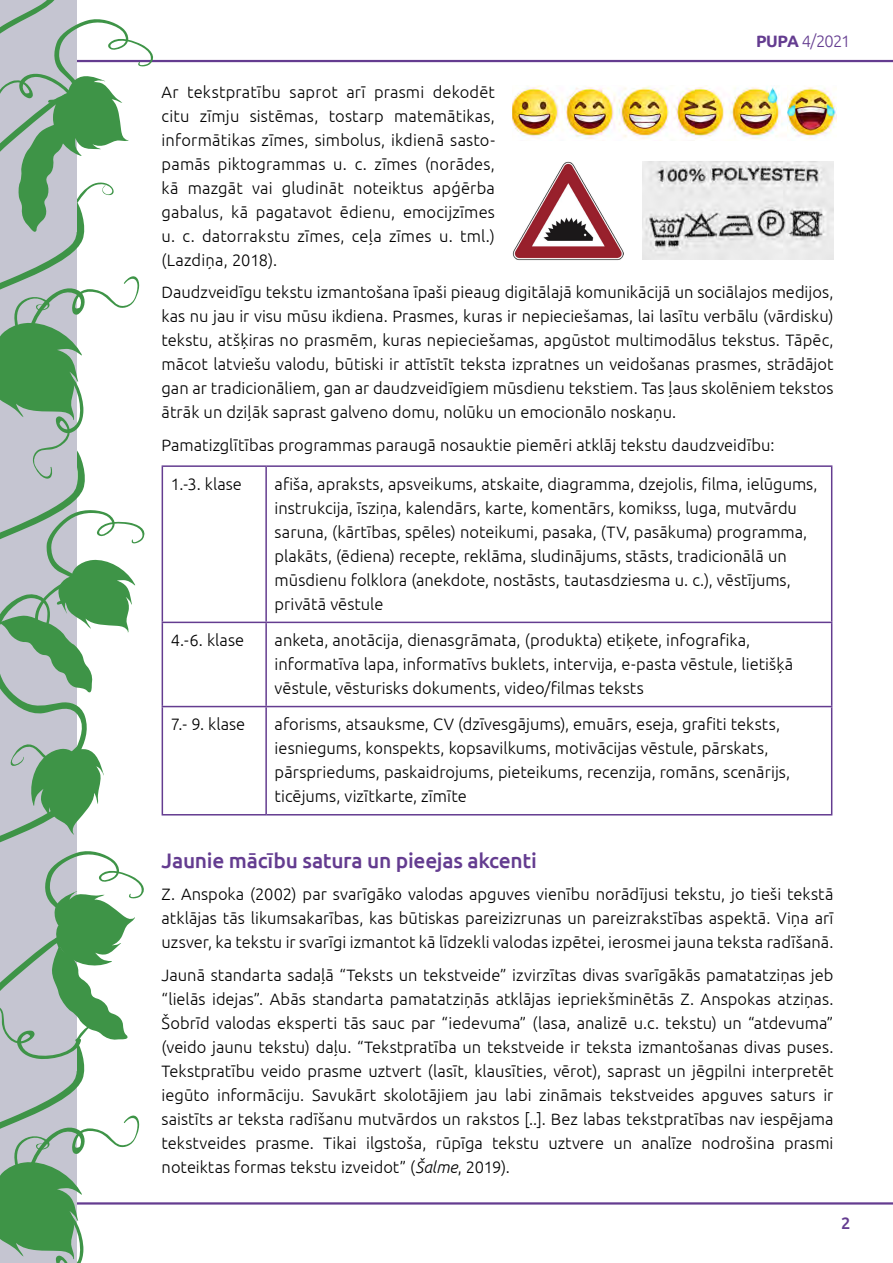
<style>
.page{position:relative;width:893px;height:1263px;background:#fff}
.page>*{position:absolute;margin:0;border:0;box-sizing:border-box;transform-origin:0 0}
.t1{font:500 21px "Ubuntu";letter-spacing:-.015em;color:#643c90}
.t2{font:300 16.5px/24px "Ubuntu";color:#000;text-align:justify}
.t3{font:300 16.5px "Ubuntu";color:#643c90}
.t4{font:500 16.5px "Ubuntu";color:#643c90}
.s1{font-weight:700}
.s2{font-style:italic}
</style>
<div class="page">
<hr style="left:64px;top:60px;width:829px;height:2px;background:#643c90">
<hr style="left:64px;top:1202px;width:829px;height:2px;background:#643c90">
<svg style="left:0;top:0;width:158px;height:1263px"></svg>
<hr style="left:162px;top:465px;width:104px;height:2px;background:#643c90">
<hr style="left:162px;top:467px;width:1px;height:155px;background:#643c90">
<hr style="left:266px;top:465px;width:566px;height:2px;background:#643c90">
<hr style="left:265px;top:467px;width:2px;height:155px;background:#643c90">
<hr style="left:831px;top:467px;width:1px;height:155px;background:#643c90">
<hr style="left:162px;top:622px;width:104px;height:1px;background:#643c90">
<hr style="left:162px;top:623px;width:1px;height:83px;background:#643c90">
<hr style="left:266px;top:622px;width:566px;height:1px;background:#643c90">
<hr style="left:265px;top:623px;width:2px;height:83px;background:#643c90">
<hr style="left:831px;top:623px;width:1px;height:83px;background:#643c90">
<hr style="left:162px;top:706px;width:104px;height:1px;background:#643c90">
<hr style="left:162px;top:707px;width:1px;height:107px;background:#643c90">
<hr style="left:266px;top:706px;width:566px;height:1px;background:#643c90">
<hr style="left:265px;top:707px;width:2px;height:107px;background:#643c90">
<hr style="left:831px;top:707px;width:1px;height:107px;background:#643c90">
<hr style="left:162px;top:814px;width:104px;height:1px;background:#643c90">
<hr style="left:266px;top:814px;width:566px;height:1px;background:#643c90">
<img style="left:642px;top:162px;width:191px;height:98px">
<img style="left:512px;top:162px;width:111px;height:98px">
<img style="left:512px;top:85px;width:324px;height:55px">
<p class="t3" style="left:756px;top:31px;width:96px"><span class="s1">PUPA</span> 4/2021</p>
<p class="t2" style="left:162px;top:80px;width:335px">Ar tekstpratību saprot arī prasmi dekodēt citu zīmju sistēmas, tostarp matemātikas, informātikas zīmes, simbolus, ikdienā sasto&shy;pamās piktogrammas u. c. zīmes (norādes, kā mazgāt vai gludināt noteiktus apģērba gabalus, kā pagatavot ēdienu, emocijzīmes u. c. datorrakstu zīmes, ceļa zīmes u. tml.) (Lazdiņa, 2018).</p>
<p class="t2" style="left:162px;top:280px;width:673px">Daudzveidīgu tekstu izmantošana īpaši pieaug digitālajā komunikācijā un sociālajos medijos, kas nu jau ir visu mūsu ikdiena. Prasmes, kuras ir nepieciešamas, lai lasītu verbālu (vārdisku) tekstu, atšķiras no prasmēm, kuras nepieciešamas, apgūstot multimodālus tekstus. Tāpēc, mācot latviešu valodu, būtiski ir attīstīt teksta izpratnes un veidošanas prasmes, strādājot gan ar tradicionāliem, gan ar daudzveidīgiem mūsdienu tekstiem. Tas ļaus skolēniem tekstos ātrāk un dziļāk saprast galveno domu, nolūku un emocionālo noskaņu.</p>
<p class="t2" style="left:162px;top:433px;width:614px">Pamatizglītības programmas paraugā nosauktie piemēri atklāj tekstu daudzveidību:</p>
<p class="t2" style="left:171px;top:471px;width:73px">1.-3. klase</p>
<p class="t2" style="left:275px;top:471px;width:544px;text-align:left">afiša, apraksts, apsveikums, atskaite, diagramma, dzejolis, filma, ielūgums, instrukcija, īsziņa, kalendārs, karte, komentārs, komikss, luga, mutvārdu saruna, (kārtības, spēles) noteikumi, pasaka, (TV, pasākuma) programma, plakāts, (ēdiena) recepte, reklāma, sludinājums, stāsts, tradicionālā un mūsdienu folklora (anekdote, nostāsts, tautasdziesma u. c.), vēstījums, privātā vēstule</p>
<p class="t2" style="left:171px;top:627px;width:75px">4.-6. klase</p>
<p class="t2" style="left:275px;top:627px;width:520px;text-align:left">anketa, anotācija, dienasgrāmata, (produkta) etiķete, infografika, informatīva lapa, informatīvs buklets, intervija, e-pasta vēstule, lietišķā vēstule, vēsturisks dokuments, video/filmas teksts</p>
<p class="t2" style="left:171px;top:712px;width:76px">7.- 9. klase</p>
<p class="t2" style="left:275px;top:712px;width:517px;text-align:left">aforisms, atsauksme, CV (dzīvesgājums), emuārs, eseja, grafiti teksts, iesniegums, konspekts, kopsavilkums, motivācijas vēstule, pārskats, pārspriedums, paskaidrojums, pieteikums, recenzija, romāns, scenārijs, ticējums, vizītkarte, zīmīte</p>
<p class="t1" style="left:162px;top:847px;width:377px">Jaunie mācību satura un pieejas akcenti</p>
<p class="t2" style="left:162px;top:882px;width:673px">Z. Anspoka (2002) par svarīgāko valodas apguves vienību norādījusi tekstu, jo tieši tekstā atklājas tās likumsakarības, kas būtiskas pareizizrunas un pareizrakstības aspektā. Viņa arī uzsver, ka tekstu ir svarīgi izmantot kā līdzekli valodas izpētei, ierosmei jauna teksta radīšanā.</p>
<p class="t2" style="left:162px;top:962px;width:673px">Jaunā standarta sadaļā “Teksts un tekstveide” izvirzītas divas svarīgākās pamatatziņas jeb “lielās idejas”. Abās standarta pamatatziņās atklājas iepriekšminētās Z. Anspokas atziņas.<br>Šobrīd valodas eksperti tās sauc par “iedevuma” (lasa, analizē u.c. tekstu) un “atdevuma” (veido jaunu tekstu) daļu. “Tekstpratība un tekstveide ir teksta izmantošanas divas puses.<br>Tekstpratību veido prasme uztvert (lasīt, klausīties, vērot), saprast un jēgpilni interpretēt iegūto informāciju. Savukārt skolotājiem jau labi zināmais tekstveides apguves saturs ir saistīts ar teksta radīšanu mutvārdos un rakstos [..]. Bez labas tekstpratības nav iespējama tekstveides prasme. Tikai ilgstoša, rūpīga tekstu uztvere un analīze nodrošina prasmi noteiktas formas tekstu izveidot” (<span class="s2">Šalme</span>, 2019).</p>
<p class="t4" style="left:841px;top:1213px;width:11px">2</p>
</div>
